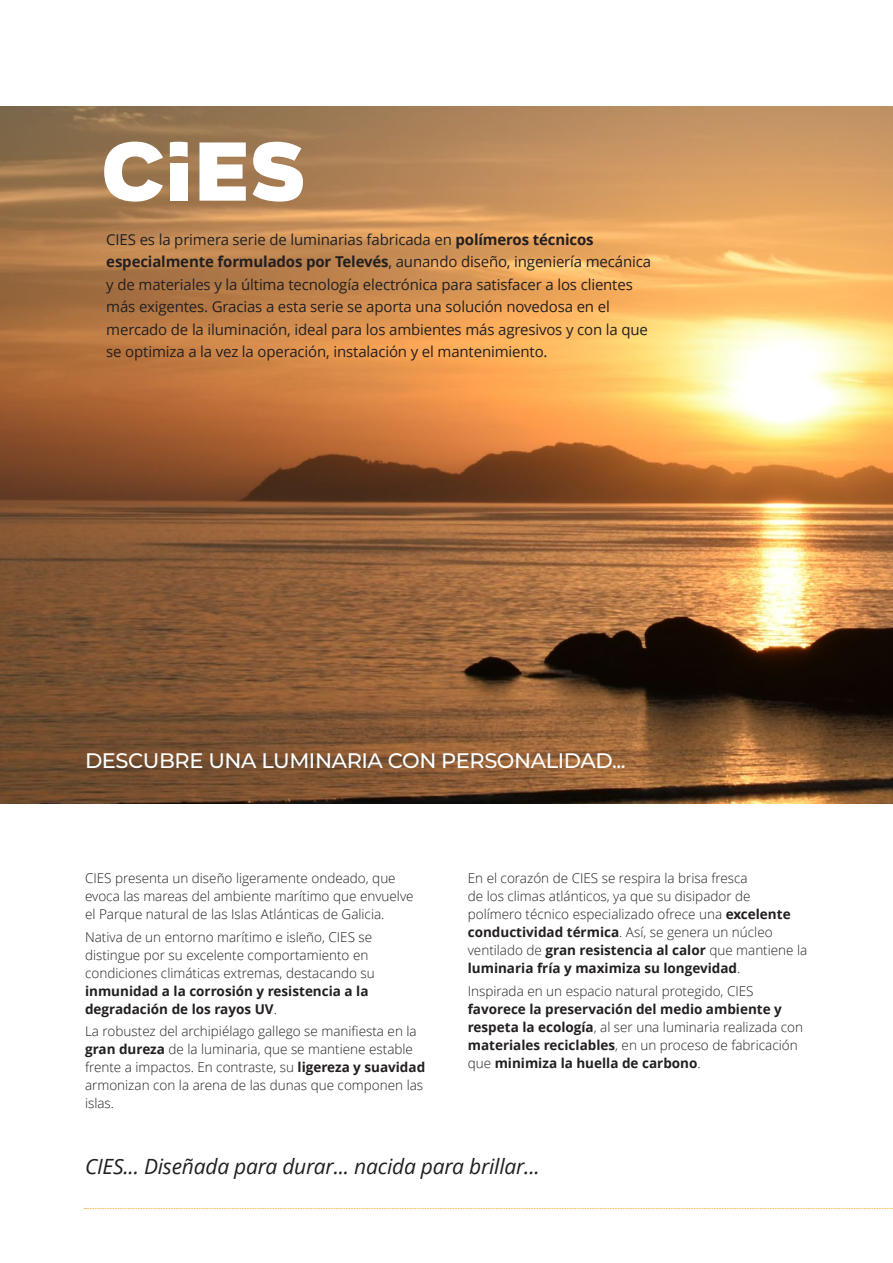
<style>
.page{position:relative;width:893px;height:1263px;background:#fff}
.page>*{position:absolute;margin:0;border:0;box-sizing:border-box;transform-origin:0 0}
.t1{font:italic 21px "Open Sans";letter-spacing:-.01em;color:#231f20}
.t2{font:500 21px "Montserrat";letter-spacing:-.02em;color:#fff}
.t3{font:15px/22.5px "Open Sans";letter-spacing:-.01em;color:#231f20}
.t4{font:300 13.5px/18px "Open Sans";color:#231f20}
.t5{font:700 13.5px/18px "Open Sans";color:#231f20}
.s1{font-weight:700}
.s2{font-weight:300}
</style>
<div class="page">
<img style="left:0;top:107px;width:893px;height:697px">
<svg style="left:104px;top:142px;width:59px;height:60px"></svg>
<svg style="left:199px;top:142px;width:47px;height:59px"></svg>
<svg style="left:252px;top:142px;width:51px;height:60px"></svg>
<div style="left:170px;top:164px;width:18px;height:37px;background:#fff"></div>
<svg style="left:170px;top:142px;width:18px;height:15px"></svg>
<svg style="left:85px;top:1208px;width:808px;height:1px"></svg>
<p class="t3" style="left:106px;top:227px;width:546px">CIES es la primera serie de luminarias fabricada en <span class="s1">polímeros técnicos especialmente formulados por Televés</span>, aunando diseño, ingeniería mecánica y de materiales y la última tecnología electrónica para satisfacer a los clientes más exigentes. Gracias a esta serie se aporta una solución novedosa en el mercado de la iluminación, ideal para los ambientes más agresivos y con la que se optimiza a la vez la operación, instalación y el mantenimiento.</p>
<p class="t2" style="left:85px;top:746px;width:542px">DESCUBRE UNA LUMINARIA CON PERSONALIDAD...</p>
<p class="t4" style="left:85px;top:869px;width:330px">CIES presenta un diseño ligeramente ondeado, que evoca las mareas del ambiente marítimo que envuelve el Parque natural de las Islas Atlánticas de Galicia.</p>
<p class="t4" style="left:85px;top:927px;width:291px">Nativa de un entorno marítimo e isleño, CIES se distingue por su excelente comportamiento en condiciones climáticas extremas, destacando su <span class="s1">inmunidad a la corrosión y resistencia a la degradación de los rayos UV</span>.</p>
<p class="t4" style="left:85px;top:1022px;width:342px">La robustez del archipiélago gallego se manifiesta en la <span class="s1">gran dureza</span> de la luminaria, que se mantiene estable frente a impactos. En contraste, su <span class="s1">ligereza y suavidad </span>armonizan con la arena de las dunas que componen las islas.</p>
<p class="t4" style="left:468px;top:869px;width:341px">En el corazón de CIES se respira la brisa fresca<br>de los climas atlánticos, ya que su disipador de polímero técnico especializado ofrece una <span class="s1">excelente conductividad térmica</span>. Así, se genera un núcleo ventilado de <span class="s1">gran resistencia al calor</span> que mantiene la <span class="s1">luminaria fría y maximiza su longevidad</span>.</p>
<p class="t5" style="left:468px;top:981px;width:337px"><span class="s2">Inspirada en un espacio natural protegido, CIES </span>favorece la preservación del medio ambiente y respeta la ecología<span class="s2">, al ser una luminaria realizada con </span>materiales reciclables<span class="s2">, en un proceso de fabricación que</span> minimiza la huella de carbono<span class="s2">.</span></p>
<p class="t1" style="left:85px;top:1152px;width:456px">CIES... Diseñada para durar... nacida para brillar...</p>
</div>
